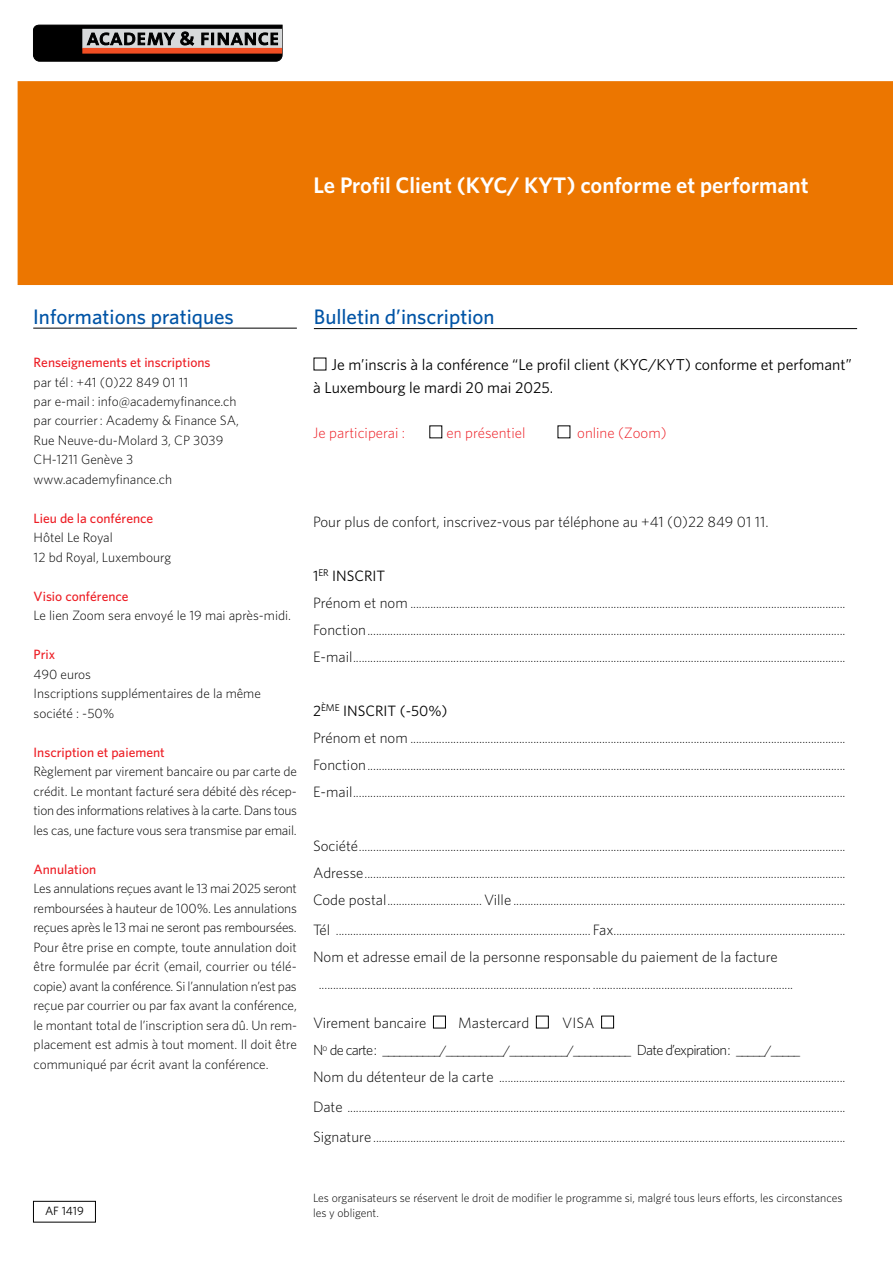
<style>
.page{position:relative;width:893px;height:1263px;background:#fff}
.page>*{position:absolute;margin:0;border:0;box-sizing:border-box;transform-origin:0 0}
.t1{font:600 22.5px "Whitney";color:#fff}
.t2{font:500 21px "Whitney";color:#0054a6}
.t3{font:15.75px/22.5px "Whitney";color:#000}
.t4{font:300 15px "Whitney";color:#000}
.t5{font:300 15px "Whitney";color:#ed1d24}
.t6{font:15px "Whitney";color:#000}
.t7{font:300 13.5px/19.5px "Whitney";color:#000;text-align:justify}
.t8{font:500 13.5px "Whitney";color:#ed1d24}
.t9{font:300 12px/15px "Whitney";color:#000}
.t10{font:12px "Whitney";color:#000}
.s1{font-size:15px}
.s2{font-size:14.7px}
</style>
<div class="page">
<div style="left:18px;top:81px;width:875px;height:204px;background:#ec7600"></div>
<hr style="left:33px;top:328px;width:264px;height:1px;background:#000">
<hr style="left:314px;top:328px;width:543px;height:1px;background:#000">
<div style="left:33px;top:1201px;width:63px;height:21px;border:1px solid #000"></div>
<div style="left:433px;top:1016px;width:13px;height:12px;background:#fff;border:1px solid #000"></div>
<div style="left:536px;top:1016px;width:13px;height:12px;background:#fff;border:1px solid #000"></div>
<div style="left:601px;top:1016px;width:13px;height:12px;background:#fff;border:1px solid #000"></div>
<svg style="left:33px;top:25px;width:249px;height:36px"></svg>
<div style="left:83px;top:48px;width:199px;height:5px;background:#f04e23"></div>
<h1 class="t1" style="left:314px;top:170px;width:497px">Le Profil Client (KYC/ KYT) conforme et performant</h1>
<h2 class="t2" style="left:33px;top:303px;width:202px">Informations pratiques</h2>
<h2 class="t2" style="left:314px;top:303px;width:182px">Bulletin d’inscription</h2>
<p class="t8" style="left:34px;top:353px;width:178px">Renseignements et inscriptions</p>
<p class="t7" style="left:34px;top:372px;width:207px;text-align:left">par tél : +41 (0)22 849 01 11<br>par e-mail : info@academyfinance.ch par courrier : Academy &amp; Finance SA,<br>Rue Neuve-du-Molard 3, CP 3039<br>CH-1211 Genève 3 www.academyfinance.ch</p>
<p class="t8" style="left:34px;top:509px;width:121px">Lieu de la conférence</p>
<p class="t7" style="left:34px;top:528px;width:139px">Hôtel Le Royal<br>12 bd Royal, Luxembourg</p>
<p class="t8" style="left:34px;top:587px;width:97px">Visio conférence</p>
<p class="t7" style="left:34px;top:606px;width:259px">Le lien Zoom sera envoyé le 19 mai après-midi.</p>
<p class="t8" style="left:34px;top:646px;width:23px">Prix</p>
<p class="t7" style="left:34px;top:664px;width:229px;text-align:left">490 euros<br>Inscriptions supplémentaires de la même société : -50%</p>
<p class="t8" style="left:34px;top:743px;width:133px">Inscription et paiement</p>
<p class="t7" style="left:34px;top:762px;width:265px">Règlement par virement bancaire ou par carte de crédit. Le montant facturé sera débité dès récep&shy;tion des informations relatives à la carte. Dans tous les cas, une facture vous sera transmise par email.</p>
<p class="t8" style="left:34px;top:860px;width:64px">Annulation</p>
<p class="t7" style="left:34px;top:878px;width:265px">Les annulations reçues avant le 13 mai 2025 seront remboursées à hauteur de 100%. Les annulations reçues après le 13 mai ne seront pas remboursées.<br>Pour être prise en compte, toute annulation doit être formulée par écrit (email, courrier ou télé&shy;copie) avant la conférence. Si l’annulation n’est pas reçue par courrier ou par fax avant la conférence, le montant total de l’inscription sera dû. Un rem&shy;placement est admis à tout moment. Il doit être communiqué par écrit avant la conférence.</p>
<p class="t3" style="left:313px;top:353px;width:540px;text-indent:18px">Je m’inscris à la conférence “Le profil client (KYC/KYT) conforme et perfomant” à Luxembourg le mardi 20 mai 2025.</p>
<p class="t5" style="left:313px;top:422px;width:94px">Je participerai :</p>
<p class="t5" style="left:447px;top:422px;width:80px">en présentiel</p>
<p class="t5" style="left:577px;top:422px;width:91px">online (Zoom)</p>
<p class="t4" style="left:313px;top:511px;width:457px">Pour plus de confort, inscrivez-vous par téléphone au +41 (0)22 849 01 11.</p>
<p class="t6" style="left:313px;top:565px;width:74px">1<sup>ER</sup> INSCRIT</p>
<p class="t7" style="left:313px;top:589px;width:534px;line-height:27px"><span class="s1">Prénom et nom</span> ........................................................................................................................................................<br><span class="s1">Fonction</span>.......................................................................................................................................................................<br><span class="s1">E-mail</span>............................................................................................................................................................................</p>
<p class="t6" style="left:313px;top:700px;width:136px">2<sup>ÈME</sup> INSCRIT (-50%)</p>
<p class="t7" style="left:313px;top:724px;width:534px;line-height:27px"><span class="s1">Prénom et nom</span> ........................................................................................................................................................<br><span class="s1">Fonction</span>.......................................................................................................................................................................<br><span class="s1">E-mail</span>............................................................................................................................................................................</p>
<p class="t7" style="left:313px;top:832px;width:534px;line-height:27px"><span class="s1">Société</span>..........................................................................................................................................................................<br><span class="s1">Adresse</span>........................................................................................................................................................................<br><span class="s1">Code postal</span>................................. <span class="s1">Ville</span> ....................................................................................................................</p>
<p class="t7" style="left:313px;top:920px;width:534px"><span class="s1">Tél</span> ......................................................................................... <span class="s1">Fax</span>.................................................................................</p>
<p class="t4" style="left:313px;top:946px;width:466px">Nom et adresse email de la personne responsable du paiement de la facture</p>
<p class="t7" style="left:319px;top:974px;width:476px">............................................................................................... ......................................................................</p>
<p class="t4" style="left:313px;top:1013px;width:115px">Virement bancaire</p>
<p class="t4" style="left:458px;top:1013px;width:72px">Mastercard</p>
<p class="t4" style="left:562px;top:1013px;width:34px">VISA</p>
<p class="t7" style="left:313px;top:1037px;width:534px;line-height:27px"><span class="s2">N</span><sup>o</sup> <span class="s2">de carte :</span> __________/__________/__________/__________ <span class="s2">Date d’expiration :</span> _____/_____<br><span class="s1">Nom du détenteur de la carte</span> .........................................................................................................................</p>
<p class="t7" style="left:313px;top:1097px;width:534px"><span class="s1">Date</span> ..............................................................................................................................................................................</p>
<p class="t7" style="left:313px;top:1127px;width:534px"><span class="s1">Signature</span> .....................................................................................................................................................................</p>
<p class="t10" style="left:45px;top:1203px;width:40px">AF 1419</p>
<p class="t9" style="left:313px;top:1190px;width:531px">Les organisateurs se réservent le droit de modifier le programme si, malgré tous leurs efforts, les circonstances les y obligent.</p>
</div>
